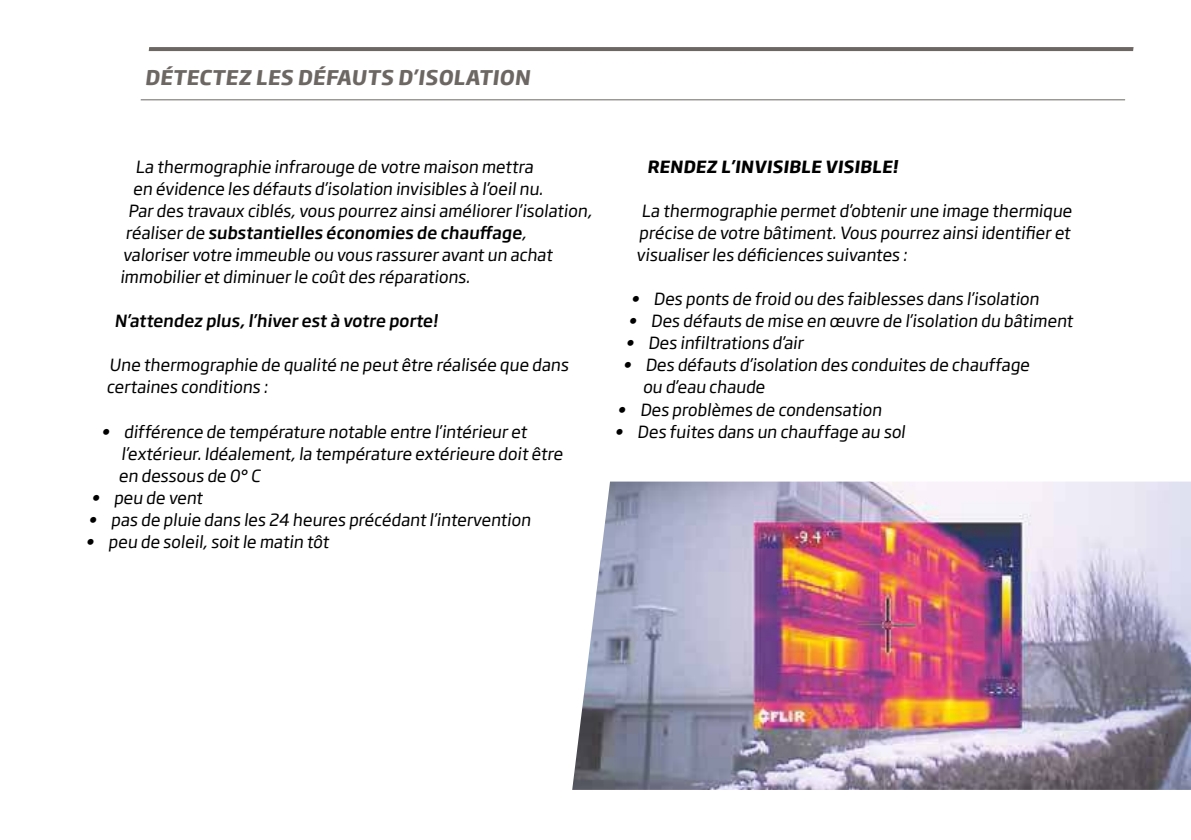
<style>
.page{position:relative;width:1191px;height:840px;background:#fff}
.page>*{position:absolute;margin:0;border:0;box-sizing:border-box;transform-origin:0 0}
.t1{font:700 20px "Soho Gothic Pro";color:#6c6763}
.t2{font:16.6px/22px "Soho Gothic Pro";color:#000}
.t3{font:500 16.6px "Soho Gothic Pro";color:#000}
.t4{font:700 16.6px "Soho Gothic Pro";color:#000}
.s1{font-weight:400}
</style>
<div class="page">
<hr style="left:149px;top:47px;width:984px;height:4px;background:#6c6763">
<hr style="left:141px;top:99px;width:984px;height:1px;background:#6c6763">
<img style="left:572px;top:481px;width:619px;height:308px">
<p class="t1" style="left:145px;top:66px;width:389px">DÉTECTEZ LES DÉFAUTS D’ISOLATION</p>
<p class="t2" style="left:136px;top:157px;width:401px">La thermographie infrarouge de votre maison mettra</p>
<p class="t2" style="left:133px;top:179px;width:414px">en évidence les défauts d’isolation invisibles à l’oeil nu.</p>
<p class="t2" style="left:128px;top:201px;width:467px">Par des travaux ciblés, vous pourrez ainsi améliorer l’isolation,</p>
<p class="t3" style="left:125px;top:226px;width:404px"><span class="s1">réaliser de</span> substantielles économies de chauffage<span class="s1">,</span></p>
<p class="t2" style="left:123px;top:245px;width:433px">valoriser votre immeuble ou vous rassurer avant un achat</p>
<p class="t2" style="left:120px;top:267px;width:354px">immobilier et diminuer le coût des réparations.</p>
<p class="t3" style="left:115px;top:314px;width:327px">N’attendez plus, l’hiver est à votre porte!</p>
<p class="t2" style="left:106px;top:355px;width:465px">Une thermographie de qualité ne peut être réalisée que dans certaines conditions :</p>
<p class="t2" style="left:118px;top:421px;width:448px;text-indent:-17px">• différence de température notable entre l’intérieur et l’extérieur. Idéalement, la température extérieure doit être en dessous de 0° C</p>
<p class="t2" style="left:91px;top:487px;width:115px">• peu de vent</p>
<p class="t2" style="left:88px;top:509px;width:446px">• pas de pluie dans les 24 heures précédant l’intervention</p>
<p class="t2" style="left:86px;top:531px;width:247px">• peu de soleil, soit le matin tôt</p>
<p class="t4" style="left:647px;top:158px;width:254px">RENDEZ L’INVISIBLE VISIBLE!</p>
<p class="t2" style="left:636px;top:201px;width:439px;text-align:justify;text-indent:5px">La thermographie permet d’obtenir une image thermique précise de votre bâtiment. Vous pourrez ainsi identifier et visualiser les déficiences suivantes :</p>
<p class="t2" style="left:631px;top:289px;width:412px">• Des ponts de froid ou des faiblesses dans l’isolation</p>
<p class="t2" style="left:628px;top:311px;width:448px">• Des défauts de mise en œuvre de l’isolation du bâtiment</p>
<p class="t2" style="left:625px;top:333px;width:181px">• Des infiltrations d’air</p>
<p class="t2" style="left:642px;top:355px;width:390px;text-indent:-20px">• Des défauts d’isolation des conduites de chauffage ou d’eau chaude</p>
<p class="t2" style="left:617px;top:399px;width:268px">• Des problèmes de condensation</p>
<p class="t2" style="left:614px;top:421px;width:294px">• Des fuites dans un chauffage au sol</p>
</div>
